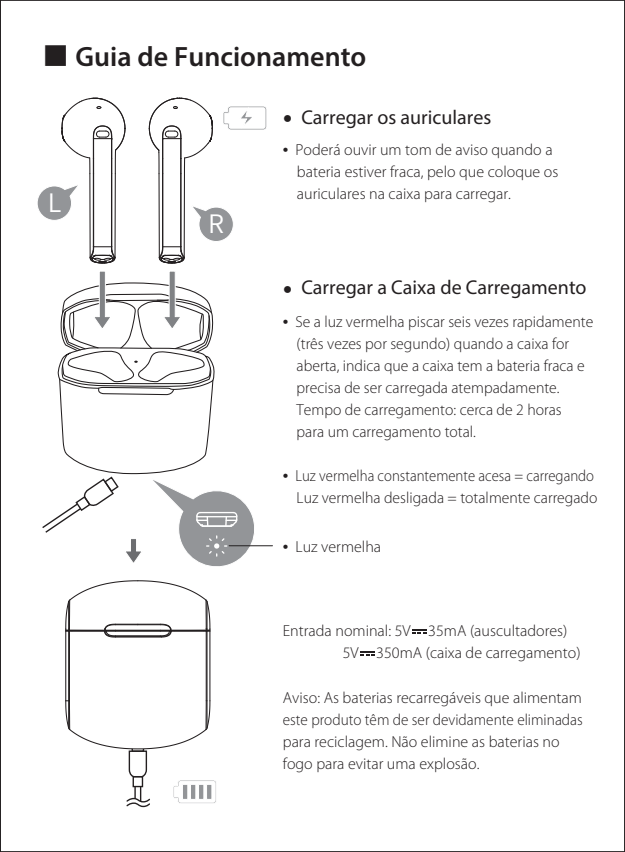
<style>
.page{position:relative;width:625px;height:852px;background:#fff}
.page>*{position:absolute;margin:0;border:0;box-sizing:border-box;transform-origin:0 0}
.t1{font:600 28px "Myriad Pro";color:#231f20}
.t2{font:25.2px "Source Han Sans CN";color:#fff}
.t3{font:20px "Myriad Pro";color:#231f20}
.t4{font:300 16px/22px "Myriad Pro";color:#231f20}
.t5{font:300 16px/22px "Myriad Pro";color:#231f20;text-align:right;scale:.92 1}
.s1{font-family:"Adobe Song Std";font-weight:300}
.s2{font-family:"Arial";font-size:16px}
.s3{font-weight:400;font-size:20px}
</style>
<div class="page">
<svg style="left:412px;top:629px;width:14px;height:4px"></svg>
<svg style="left:360px;top:651px;width:14px;height:4px"></svg>
<svg style="left:37px;top:185px;width:41px;height:35px"></svg>
<svg style="left:223px;top:106px;width:44px;height:24px"></svg>
<hr style="left:229px;top:545px;width:43px;height:1px;background:#231f20">
<hr style="left:158px;top:174px;width:2px;height:84px;background:#231f20">
<hr style="left:162px;top:174px;width:1px;height:73px;background:#231f20">
<hr style="left:180px;top:174px;width:1px;height:73px;background:#231f20">
<hr style="left:183px;top:174px;width:2px;height:84px;background:#231f20">
<svg style="left:158px;top:204px;width:75px;height:60px"></svg>
<svg style="left:148px;top:97px;width:65px;height:77px"></svg>
<hr style="left:89px;top:174px;width:2px;height:84px;background:#231f20">
<hr style="left:93px;top:174px;width:1px;height:73px;background:#231f20">
<hr style="left:111px;top:174px;width:1px;height:73px;background:#231f20">
<hr style="left:114px;top:174px;width:2px;height:84px;background:#231f20">
<svg style="left:89px;top:245px;width:27px;height:19px"></svg>
<svg style="left:61px;top:97px;width:65px;height:77px"></svg>
<svg style="left:42px;top:271px;width:218px;height:296px"></svg>
<svg style="left:0;top:0;width:1px;height:851px"></svg>
<hr style="left:65px;top:630px;width:1px;height:70px;background:#231f20">
<hr style="left:68px;top:630px;width:1px;height:70px;background:#231f20">
<hr style="left:69px;top:630px;width:1px;height:70px;background:#231f20">
<hr style="left:205px;top:630px;width:2px;height:70px;background:#231f20">
<hr style="left:209px;top:630px;width:1px;height:70px;background:#231f20">
<svg style="left:65px;top:699px;width:151px;height:108px"></svg>
<svg style="left:65px;top:580px;width:146px;height:57px"></svg>
<svg style="left:624px;top:0;width:1px;height:851px"></svg>
<h1 class="t1" style="left:42px;top:39px;width:326px"><span class="s1">■</span> Guia de Funcionamento</h1>
<h2 class="t2" style="left:48px;top:188px;width:15px">L</h2>
<h2 class="t2" style="left:208px;top:209px;width:17px">R</h2>
<p class="t3" style="left:283px;top:104px;width:210px"><span class="s2">●</span> Carregar os auriculares</p>
<p class="t4" style="left:297px;top:138px;width:263px;text-indent:-14px"><span class="s3">•</span> Poderá ouvir um tom de aviso quando a bateria estiver fraca, pelo que coloque os auriculares na caixa para carregar.</p>
<p class="t3" style="left:283px;top:275px;width:305px"><span class="s2">●</span> Carregar a Caixa de Carregamento</p>
<p class="t4" style="left:296px;top:311px;width:298px;text-indent:-14px"><span class="s3">•</span> Se a luz vermelha piscar seis vezes rapidamente (três vezes por segundo) quando a caixa for aberta, indica que a caixa tem a bateria fraca e precisa de ser carregada atempadamente.<br>Tempo de carregamento: cerca de 2 horas para um carregamento total.</p>
<p class="t5" style="left:283px;top:465px;width:343px"><span class="s3">•</span> Luz vermelha constantemente acesa = carregando<br>Luz vermelha desligada = totalmente carregado</p>
<p class="t4" style="left:283px;top:535px;width:100px"><span class="s3">•</span> Luz vermelha</p>
<p class="t4" style="left:342px;top:619px;width:239px;text-indent:-60px">Entrada nominal: 5V 35mA (auscultadores)<br>5V 350mA (caixa de carregamento)</p>
<p class="t4" style="left:283px;top:686px;width:301px">Aviso: As baterias recarregáveis que alimentam este produto têm de ser devidamente eliminadas para reciclagem. Não elimine as baterias no fogo para evitar uma explosão.</p>
</div>
